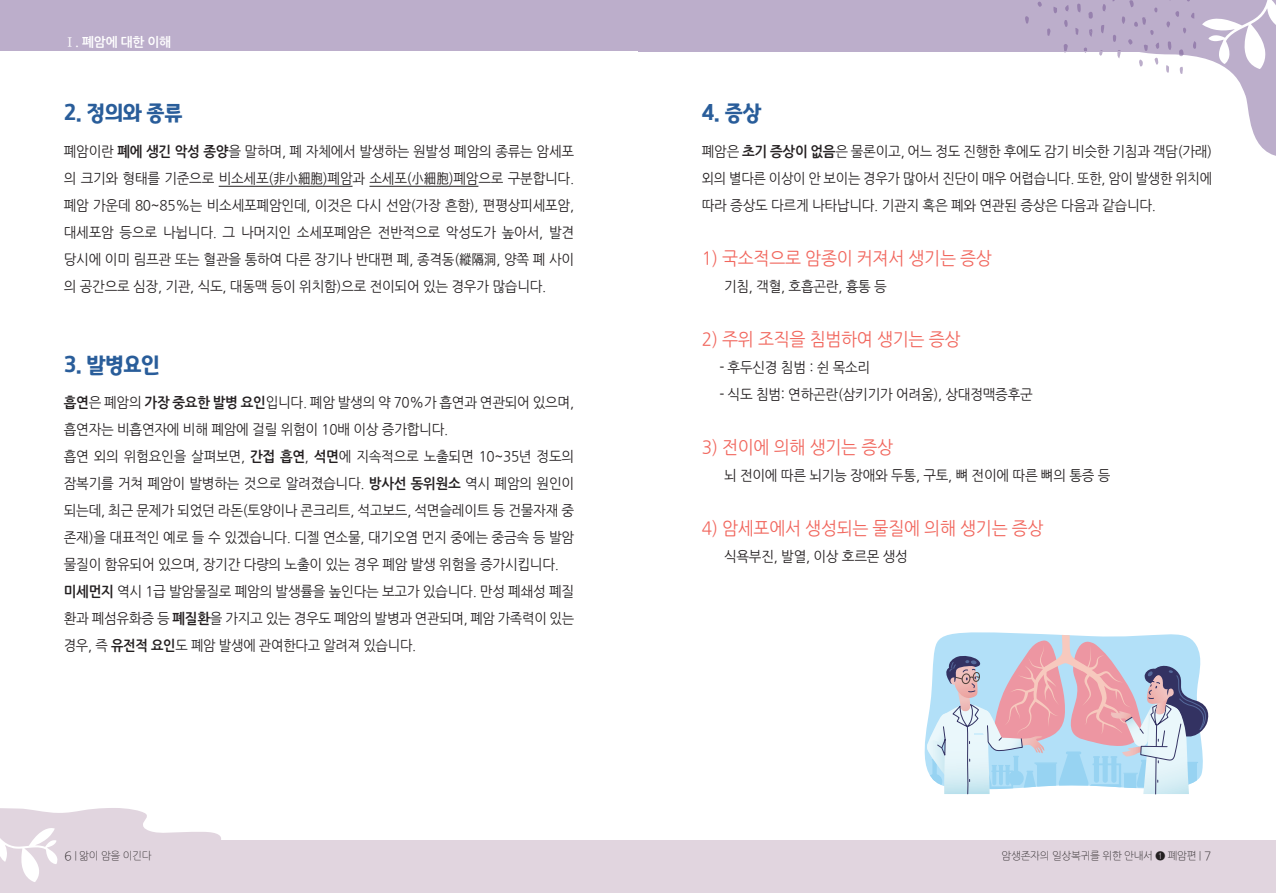
<style>
.page{position:relative;width:1276px;height:893px;background:#fff}
.page>*{position:absolute;margin:0;border:0;box-sizing:border-box;transform-origin:0 0}
.t1{font:22.5px "Gyeonggi Title B";letter-spacing:-.02em;color:#295d9a;scale:.95 1}
.t2{font:18px "Nanum Gothic OTF";letter-spacing:-.02em;color:#f1665d;scale:.95 1}
.t3{font:14.25px/27px "Nanum Gothic OTF";letter-spacing:-.02em;color:#231f20;text-align:justify;scale:.95 1}
.t4{font:12.75px "Nanum Gothic OTF Bold";letter-spacing:-.02em;color:#fff}
.t5{font:10.5px "Nanum Gothic OTF Light";letter-spacing:-.03em;color:#231f20}
.s1{font-family:"Nanum Myeongjo OTF Bold"}
.s2{font-family:"Nanum Gothic OTF Bold"}
.s3{font-size:12px}
.s4{font-family:"Nanum Gothic OTF"}
</style>
<div class="page">
<div style="left:638px;top:0;width:584px;height:51px;background:#bcaecb"></div>
<div style="left:0;top:840px;width:638px;height:53px;background:#e1d5df"></div>
<div style="left:638px;top:840px;width:638px;height:53px;background:#e1d5df"></div>
<svg style="left:0;top:808px;width:221px;height:74px"></svg>
<div style="left:0;top:0;width:638px;height:51px;background:#bcaecb"></div>
<svg style="left:1025px;top:16px;width:4px;height:8px"></svg>
<svg style="left:1053px;top:7px;width:4px;height:6px"></svg>
<svg style="left:1047px;top:28px;width:3px;height:8px"></svg>
<svg style="left:1037px;top:2px;width:4px;height:5px"></svg>
<svg style="left:1063px;top:0;width:213px;height:156px"></svg>
<hr style="left:219px;top:186px;width:133px;height:1px;background:#231f20">
<hr style="left:369px;top:186px;width:109px;height:1px;background:#231f20">
<svg style="left:925px;top:632px;width:284px;height:163px;background:#c8ccdb"></svg>
<p class="t4" style="left:64px;top:36px;width:109px"><span class="s1">Ⅰ.</span> 폐암에 대한 이해</p>
<h1 class="t1" style="left:64px;top:102px;width:126px">2. 정의와 종류</h1>
<p class="t3" style="left:64px;top:137px;width:539px">폐암이란 <span class="s2">폐에 생긴 악성 종양</span>을 말하며, 폐 자체에서 발생하는 원발성 폐암의 종류는 암세포 의 크기와 형태를 기준으로 비소세포(非小細胞)폐암과 소세포(小細胞)폐암으로 구분합니다. 폐암 가운데 80~85%는 비소세포폐암인데, 이것은 다시 선암(가장 흔함), 편평상피세포암, 대세포암 등으로 나뉩니다. 그 나머지인 소세포폐암은 전반적으로 악성도가 높아서, 발견 당시에 이미 림프관 또는 혈관을 통하여 다른 장기나 반대편 폐, 종격동(縱隔洞, 양쪽 폐 사이 의 공간으로 심장, 기관, 식도, 대동맥 등이 위치함)으로 전이되어 있는 경우가 많습니다.</p>
<h1 class="t1" style="left:64px;top:354px;width:102px">3. 발병요인</h1>
<p class="t3" style="left:64px;top:389px;width:539px;text-align:left"><span class="s2">흡연</span>은 폐암의 <span class="s2">가장 중요한 발병 요인</span>입니다. 폐암 발생의 약 70%가 흡연과 연관되어 있으며, 흡연자는 비흡연자에 비해 폐암에 걸릴 위험이 10배 이상 증가합니다.<br>흡연 외의 위험요인을 살펴보면, <span class="s2">간접 흡연</span>, <span class="s2">석면</span>에 지속적으로 노출되면 10~35년 정도의 잠복기를 거쳐 폐암이 발병하는 것으로 알려졌습니다. <span class="s2">방사선 동위원소</span> 역시 폐암의 원인이 되는데, 최근 문제가 되었던 라돈(토양이나 콘크리트, 석고보드, 석면슬레이트 등 건물자재 중 존재)을 대표적인 예로 들 수 있겠습니다. 디젤 연소물, 대기오염 먼지 중에는 중금속 등 발암 물질이 함유되어 있으며, 장기간 다량의 노출이 있는 경우 폐암 발생 위험을 증가시킵니다. <span class="s2">미세먼지</span> 역시 1급 발암물질로 폐암의 발생률을 높인다는 보고가 있습니다. 만성 폐쇄성 폐질 환과 폐섬유화증 등 <span class="s2">폐질환</span>을 가지고 있는 경우도 폐암의 발병과 연관되며, 폐암 가족력이 있는 경우, 즉 <span class="s2">유전적 요인</span>도 폐암 발생에 관여한다고 알려져 있습니다.</p>
<h1 class="t1" style="left:702px;top:102px;width:65px">4. 증상</h1>
<p class="t3" style="left:702px;top:137px;width:539px">폐암은 <span class="s2">초기 증상이 없음</span>은 물론이고, 어느 정도 진행한 후에도 감기 비슷한 기침과 객담(가래) 외의 별다른 이상이 안 보이는 경우가 많아서 진단이 매우 어렵습니다. 또한, 암이 발생한 위치에 따라 증상도 다르게 나타납니다. 기관지 혹은 폐와 연관된 증상은 다음과 같습니다.</p>
<p class="t2" style="left:702px;top:247px;width:307px">1) 국소적으로 암종이 커져서 생기는 증상</p>
<p class="t3" style="left:724px;top:272px;width:173px">기침, 객혈, 호흡곤란, 흉통 등</p>
<p class="t2" style="left:702px;top:328px;width:274px">2) 주위 조직을 침범하여 생기는 증상</p>
<p class="t3" style="left:719px;top:353px;width:160px">- 후두신경 침범 : 쉰 목소리</p>
<p class="t3" style="left:719px;top:380px;width:331px">- 식도 침범: 연하곤란(삼키기가 어려움), 상대정맥증후군</p>
<p class="t2" style="left:702px;top:436px;width:203px">3) 전이에 의해 생기는 증상</p>
<p class="t3" style="left:724px;top:461px;width:408px">뇌 전이에 따른 뇌기능 장애와 두통, 구토, 뼈 전이에 따른 뼈의 통증 등</p>
<p class="t2" style="left:702px;top:517px;width:361px">4) 암세포에서 생성되는 물질에 의해 생기는 증상</p>
<p class="t3" style="left:724px;top:542px;width:195px">식욕부진, 발열, 이상 호르몬 생성</p>
<p class="t5" style="left:64px;top:851px;width:89px"><span class="s3">6</span> | 앎이 암을 이긴다</p>
<p class="t5" style="left:1001px;top:851px;width:211px">암생존자의 일상복귀를 위한 안내서 <span class="s4">❶</span> 폐암편 | <span class="s3">7</span></p>
</div>
